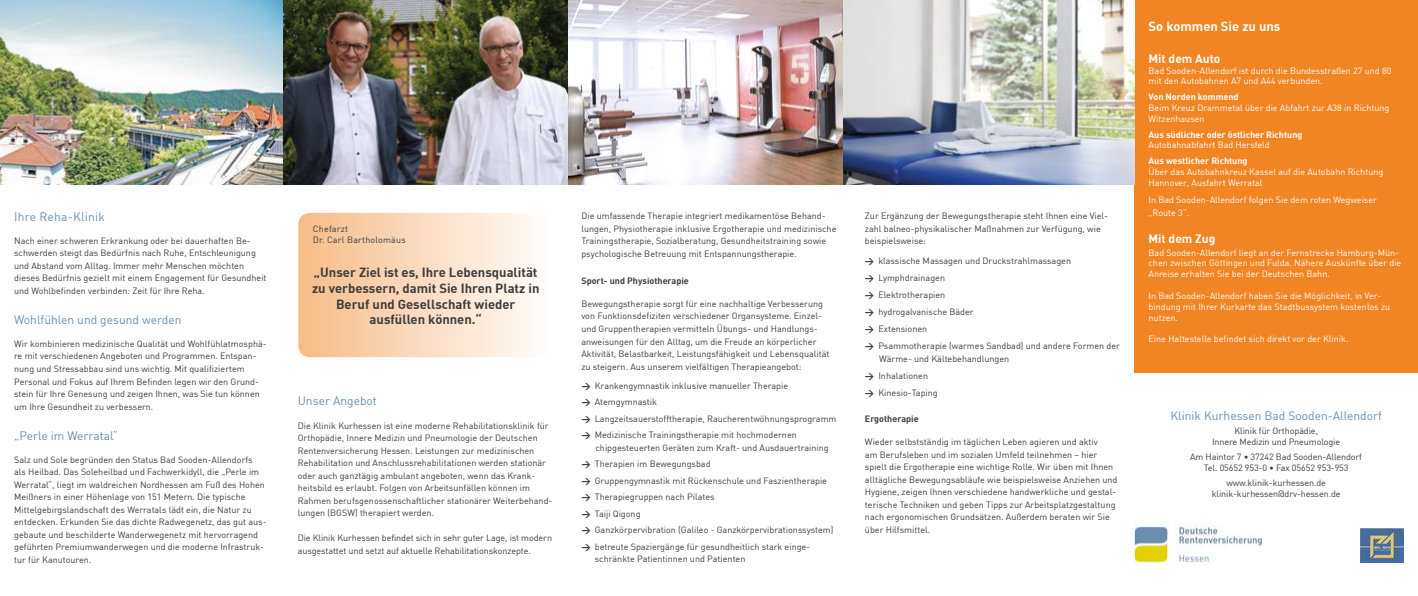
<style>
.page{position:relative;width:1418px;height:596px;background:#fff}
.page>*{position:absolute;margin:0;border:0;box-sizing:border-box;transform-origin:0 0}
.Zitat_Chefarzt{font:700 13px/15.6px "DIN";color:#3c3c3b;text-align:center}
.Überschrift_Anfahrt{font:700 13px "DIN";color:#fff}
.Überschrift_Fließtex{font:12px "DIN";color:#688fb0}
._2__Überschrift_Anfa{font:700 12px "DIN";color:#fff}
.Überschrift_Fließtex-2{font:12px "DIN";letter-spacing:.02em;color:#688fb0}
.Fließtext{font:9px/12.5px "DIN";color:#3c3c3b}
.Aufzählung{font:9px/12.5px "DIN";color:#3c3c3b}
.Fließtext_Anfahrt{font:9px/10.8px "DIN";color:#fff}
.Adresse{font:9px/10.8px "DIN";letter-spacing:-.01em;color:#3c3c3b;text-align:center}
._3__Überschrift_Anfa{font:700 9px "DIN";color:#fff}
._2__Überschrift_Flie{font:700 9px "DIN";color:#3c3c3b}
.Name_und_Position_de{font:9px "DIN";letter-spacing:.02em;color:#3c3c3b}
.s1{font-family:"DIN Bold Expert"}
</style>
<div class="page">
<img style="left:0;top:0;width:283px;height:184px">
<img style="left:567px;top:0;width:276px;height:184px">
<div style="left:1134px;top:0;width:283px;height:372px;background:#f18524"></div>
<img style="left:843px;top:0;width:291px;height:184px">
<img style="left:1134px;top:523px;width:129px;height:41px">
<img style="left:1360px;top:528px;width:43px;height:34px">
<div style="left:298px;top:213px;width:254px;height:144px;background:linear-gradient(to right,#f7bb86,#fefefd);border-radius:12px"></div>
<img style="left:283px;top:0;width:284px;height:184px">
<h1 class="Überschrift_Fließtex-2" style="left:14px;top:209px;width:92px">Ihre Reha-Klinik</h1>
<p class="Fließtext" style="left:14px;top:234px;width:254px">Nach einer schweren Erkrankung oder bei dauerhaften Be&shy;schwerden steigt das Bedürfnis nach Ruhe, Entschleunigung und Abstand vom Alltag. Immer mehr Menschen möchten dieses Bedürfnis gezielt mit einem Engagement für Gesundheit und Wohlbefinden verbinden: Zeit für Ihre Reha.</p>
<h1 class="Überschrift_Fließtex" style="left:14px;top:312px;width:169px">Wohlfühlen und gesund werden</h1>
<p class="Fließtext" style="left:14px;top:337px;width:254px">Wir kombinieren medizinische Qualität und Wohlfühlatmosphä&shy;re mit verschiedenen Angeboten und Programmen. Entspan&shy;nung und Stressabbau sind uns wichtig. Mit qualifiziertem Personal und Fokus auf Ihrem Befinden legen wir den Grund&shy;stein für Ihre Genesung und zeigen Ihnen, was Sie tun können um Ihre Gesundheit zu verbessern.</p>
<h1 class="Überschrift_Fließtex" style="left:14px;top:428px;width:105px">„Perle im Werratal“</h1>
<p class="Fließtext" style="left:14px;top:452px;width:254px">Salz und Sole begründen den Status Bad Sooden-Allendorfs als Heilbad. Das Soleheilbad und Fachwerkidyll, die „Perle im Werratal“, liegt im waldreichen Nordhessen am Fuß des Hohen Meißners in einer Höhenlage von 151 Metern. Die typische Mittelgebirgslandschaft des Werratals lädt ein, die Natur zu entdecken. Erkunden Sie das dichte Radwegenetz, das gut aus&shy;gebaute und beschilderte Wanderwegenetz mit hervorragend geführten Premiumwanderwegen und die moderne Infrastruk&shy;tur für Kanutouren.</p>
<p class="Name_und_Position_de" style="left:313px;top:223px;width:37px">Chefarzt</p>
<p class="Name_und_Position_de" style="left:313px;top:234px;width:94px">Dr. Carl Bartholomäus</p>
<p class="Zitat_Chefarzt" style="left:312px;top:264px;width:229px">„Unser Ziel ist es, Ihre Lebensqualität zu verbessern, damit Sie Ihren Platz in<br>Beruf und Gesellschaft wieder ausfüllen können.“</p>
<h1 class="Überschrift_Fließtex" style="left:298px;top:393px;width:81px">Unser Angebot</h1>
<p class="Fließtext" style="left:298px;top:419px;width:256px">Die Klinik Kurhessen ist eine moderne Rehabilitationsklinik für Orthopädie, Innere Medizin und Pneumologie der Deutschen Rentenversicherung Hessen. Leistungen zur medizinischen Rehabilitation und Anschlussrehabilitationen werden stationär oder auch ganztägig ambulant angeboten, wenn das Krank&shy;heitsbild es erlaubt. Folgen von Arbeitsunfällen können im Rahmen berufsgenossenschaftlicher stationärer Weiterbehand&shy;lungen (BGSW) therapiert werden.</p>
<p class="Fließtext" style="left:298px;top:531px;width:256px">Die Klinik Kurhessen befindet sich in sehr guter Lage, ist modern ausgestattet und setzt auf aktuelle Rehabilitationskonzepte.</p>
<p class="Fließtext" style="left:581px;top:209px;width:256px">Die umfassende Therapie integriert medikamentöse Behand&shy;lungen, Physiotherapie inklusive Ergotherapie und medizinische Trainingstherapie, Sozialberatung, Gesundheitstraining sowie psychologische Betreuung mit Entspannungstherapie.</p>
<p class="_2__Überschrift_Flie" style="left:581px;top:274px;width:109px">Sport- und Physiotherapie</p>
<p class="Fließtext" style="left:581px;top:297px;width:249px">Bewegungstherapie sorgt für eine nachhaltige Verbesserung von Funktionsdefiziten verschiedener Organsysteme. Einzel&shy;und Gruppentherapien vermitteln Übungs- und Handlungs&shy;anweisungen für den Alltag, um die Freude an körperlicher Aktivität, Belastbarkeit, Leistungsfähigkeit und Lebensqualität zu steigern. Aus unserem vielfältigen Therapieangebot:</p>
<p class="Aufzählung" style="left:581px;top:378px;width:208px"><span class="s1">W</span> Krankengymnastik inklusive manueller Therapie</p>
<p class="Aufzählung" style="left:581px;top:395px;width:77px"><span class="s1">W</span> Atemgymnastik</p>
<p class="Aufzählung" style="left:581px;top:411px;width:257px"><span class="s1">W</span> Langzeitsauerstofftherapie, Raucherentwöhnungsprogramm</p>
<p class="Aufzählung" style="left:595px;top:428px;width:235px;text-indent:-14px"><span class="s1">W</span> Medizinische Trainingstherapie mit hochmodernen chipgesteuerten Geräten zum Kraft- und Ausdauertraining</p>
<p class="Aufzählung" style="left:581px;top:457px;width:131px"><span class="s1">W</span> Therapien im Bewegungsbad</p>
<p class="Aufzählung" style="left:581px;top:473px;width:247px"><span class="s1">W</span> Gruppengymnastik mit Rückenschule und Faszientherapie</p>
<p class="Aufzählung" style="left:581px;top:490px;width:135px"><span class="s1">W</span> Therapiegruppen nach Pilates</p>
<p class="Aufzählung" style="left:581px;top:506px;width:61px"><span class="s1">W</span> Taiji Qigong</p>
<p class="Aufzählung" style="left:581px;top:523px;width:253px"><span class="s1">W</span> Ganzkörpervibration (Galileo - Ganzkörpervibrationssystem)</p>
<p class="Aufzählung" style="left:581px;top:539px;width:230px"><span class="s1">W</span> betreute Spaziergänge für gesundheitlich stark einge-</p>
<p class="Aufzählung" style="left:595px;top:552px;width:152px">schränkte Patientinnen und Patienten</p>
<p class="Fließtext" style="left:865px;top:209px;width:245px">Zur Ergänzung der Bewegungstherapie steht Ihnen eine Viel&shy;zahl balneo-physikalischer Maßnahmen zur Verfügung, wie beispielsweise:</p>
<p class="Aufzählung" style="left:865px;top:254px;width:208px"><span class="s1">W</span> klassische Massagen und Druckstrahlmassagen</p>
<p class="Aufzählung" style="left:865px;top:271px;width:82px"><span class="s1">W</span> Lymphdrainagen</p>
<p class="Aufzählung" style="left:865px;top:288px;width:82px"><span class="s1">W</span> Elektrotherapien</p>
<p class="Aufzählung" style="left:865px;top:305px;width:110px"><span class="s1">W</span> hydrogalvanische Bäder</p>
<p class="Aufzählung" style="left:865px;top:322px;width:64px"><span class="s1">W</span> Extensionen</p>
<p class="Aufzählung" style="left:879px;top:339px;width:242px;text-indent:-14px"><span class="s1">W</span> Psammotherapie (warmes Sandbad) und andere Formen der<br>Wärme- und Kältebehandlungen</p>
<p class="Aufzählung" style="left:865px;top:369px;width:65px"><span class="s1">W</span> Inhalationen</p>
<p class="Aufzählung" style="left:865px;top:386px;width:74px"><span class="s1">W</span> Kinesio-Taping</p>
<p class="_2__Überschrift_Flie" style="left:865px;top:412px;width:55px">Ergotherapie</p>
<p class="Fließtext" style="left:865px;top:435px;width:254px">Wieder selbstständig im täglichen Leben agieren und aktiv<br>am Berufsleben und im sozialen Umfeld teilnehmen – hier spielt die Ergotherapie eine wichtige Rolle. Wir üben mit Ihnen alltägliche Bewegungsabläufe wie beispielsweise Anziehen und Hygiene, zeigen Ihnen verschiedene handwerkliche und gestal&shy;terische Techniken und geben Tipps zur Arbeitsplatzgestaltung nach ergonomischen Grundsätzen. Außerdem beraten wir Sie über Hilfsmittel.</p>
<h1 class="Überschrift_Anfahrt" style="left:1148px;top:17px;width:133px">So kommen Sie zu uns</h1>
<p class="_2__Überschrift_Anfa" style="left:1148px;top:50px;width:73px">Mit dem Auto</p>
<p class="Fließtext_Anfahrt" style="left:1148px;top:65px;width:244px">Bad Sooden-Allendorf ist durch die Bundesstraßen 27 und 80 mit den Autobahnen A7 und A44 verbunden.</p>
<p class="_3__Überschrift_Anfa" style="left:1148px;top:91px;width:92px">Von Norden kommend</p>
<p class="Fließtext_Anfahrt" style="left:1148px;top:102px;width:242px">Beim Kreuz Drammetal über die Abfahrt zur A38 in Richtung<br>Witzenhausen</p>
<p class="_3__Überschrift_Anfa" style="left:1148px;top:128px;width:155px">Aus südlicher oder östlicher Richtung</p>
<p class="Fließtext_Anfahrt" style="left:1148px;top:139px;width:123px">Autobahnabfahrt Bad Hersfeld</p>
<p class="_3__Überschrift_Anfa" style="left:1148px;top:155px;width:101px">Aus westlicher Richtung</p>
<p class="Fließtext_Anfahrt" style="left:1148px;top:166px;width:236px">Über das Autobahnkreuz Kassel auf die Autobahn Richtung<br>Hannover, Ausfahrt Werratal</p>
<p class="Fließtext_Anfahrt" style="left:1148px;top:193px;width:230px;line-height:12.5px">In Bad Sooden-Allendorf folgen Sie dem roten Wegweiser „Route 3“.</p>
<p class="_2__Überschrift_Anfa" style="left:1148px;top:230px;width:68px">Mit dem Zug</p>
<p class="Fließtext_Anfahrt" style="left:1148px;top:247px;width:254px">Bad Sooden-Allendorf liegt an der Fernstrecke Hamburg-Mün&shy;chen zwischen Göttingen und Fulda. Nähere Auskünfte über die<br>Anreise erhalten Sie bei der Deutschen Bahn.</p>
<p class="Fließtext_Anfahrt" style="left:1148px;top:290px;width:243px">In Bad Sooden-Allendorf haben Sie die Möglichkeit, in Ver&shy;bindung mit Ihrer Kurkarte das Stadtbussystem kostenlos zu nutzen.</p>
<p class="Fließtext_Anfahrt" style="left:1148px;top:333px;width:201px">Eine Haltestelle befindet sich direkt vor der Klinik.</p>
<p class="Überschrift_Fließtex" style="left:1170px;top:408px;width:213px">Klinik Kurhessen Bad Sooden-Allendorf</p>
<p class="Adresse" style="left:1212px;top:425px;width:130px">Klinik für Orthopädie,<br>Innere Medizin und Pneumologie</p>
<p class="Adresse" style="left:1190px;top:450px;width:173px">Am Haintor 7 • 37242 Bad Sooden-Allendorf</p>
<p class="Adresse" style="left:1203px;top:462px;width:146px">Tel. 05652 953-0 • Fax 05652 953-953</p>
<p class="Adresse" style="left:1226px;top:476px;width:101px">www.klinik-kurhessen.de</p>
<p class="Adresse" style="left:1211px;top:488px;width:130px">klinik-kurhessen@drv-hessen.de</p>
</div>
